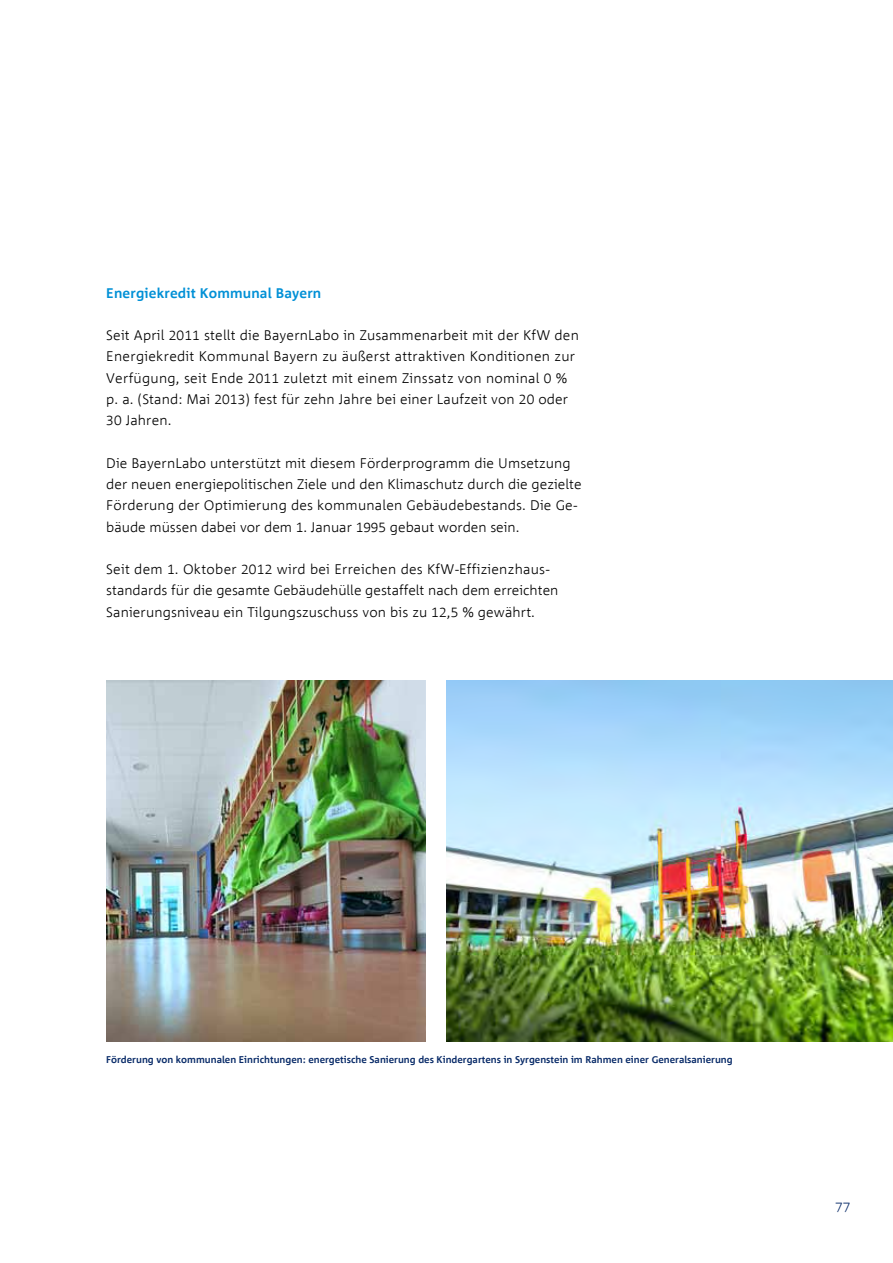
<style>
.page{position:relative;width:893px;height:1263px;background:#fff}
.page>*{position:absolute;margin:0;border:0;box-sizing:border-box;transform-origin:0 0}
.t1{font:300 13.8px/21.3px "Corpid MOD";letter-spacing:.01em;color:#000}
.t2{font:700 13.8px "Corpid MOD";letter-spacing:.01em;color:#0090d6}
.t3{font:300 13.8px "Corpid MOD";color:#0a2c69}
.t4{font:700 9.75px "Corpid MOD";color:#0a2c69}
</style>
<div class="page">
<img style="left:106px;top:680px;width:319px;height:362px">
<img style="left:446px;top:680px;width:447px;height:362px">
<p class="t2" style="left:106px;top:285px;width:216px">Energiekredit Kommunal Bayern</p>
<p class="t1" style="left:106px;top:325px;width:474px">Seit April 2011 stellt die BayernLabo in Zusammenarbeit mit der KfW den Energiekredit Kommunal Bayern zu äußerst attraktiven Konditionen zur Verfügung, seit Ende 2011 zuletzt mit einem Zinssatz von nominal 0 % p. a. (Stand: Mai 2013) fest für zehn Jahre bei einer Laufzeit von 20 oder 30 Jahren.</p>
<p class="t1" style="left:106px;top:452px;width:477px">Die BayernLabo unterstützt mit diesem Förderprogramm die Umsetzung der neuen energiepolitischen Ziele und den Klimaschutz durch die gezielte Förderung der Optimierung des kommunalen Gebäudebestands. Die Ge&shy;bäude müssen dabei vor dem 1. Januar 1995 gebaut worden sein.</p>
<p class="t1" style="left:106px;top:559px;width:454px">Seit dem 1. Oktober 2012 wird bei Erreichen des KfW-Effizienzhaus&shy;standards für die gesamte Gebäudehülle gestaffelt nach dem erreichten<br>Sanierungsniveau ein Tilgungszuschuss von bis zu 12,5 % gewährt.</p>
<p class="t4" style="left:106px;top:1054px;width:628px">Förderung von kommunalen Einrichtungen: energetische Sanierung des Kindergartens in Syrgenstein im Rahmen einer Generalsanierung</p>
<p class="t3" style="left:835px;top:1199px;width:17px">77</p>
</div>
